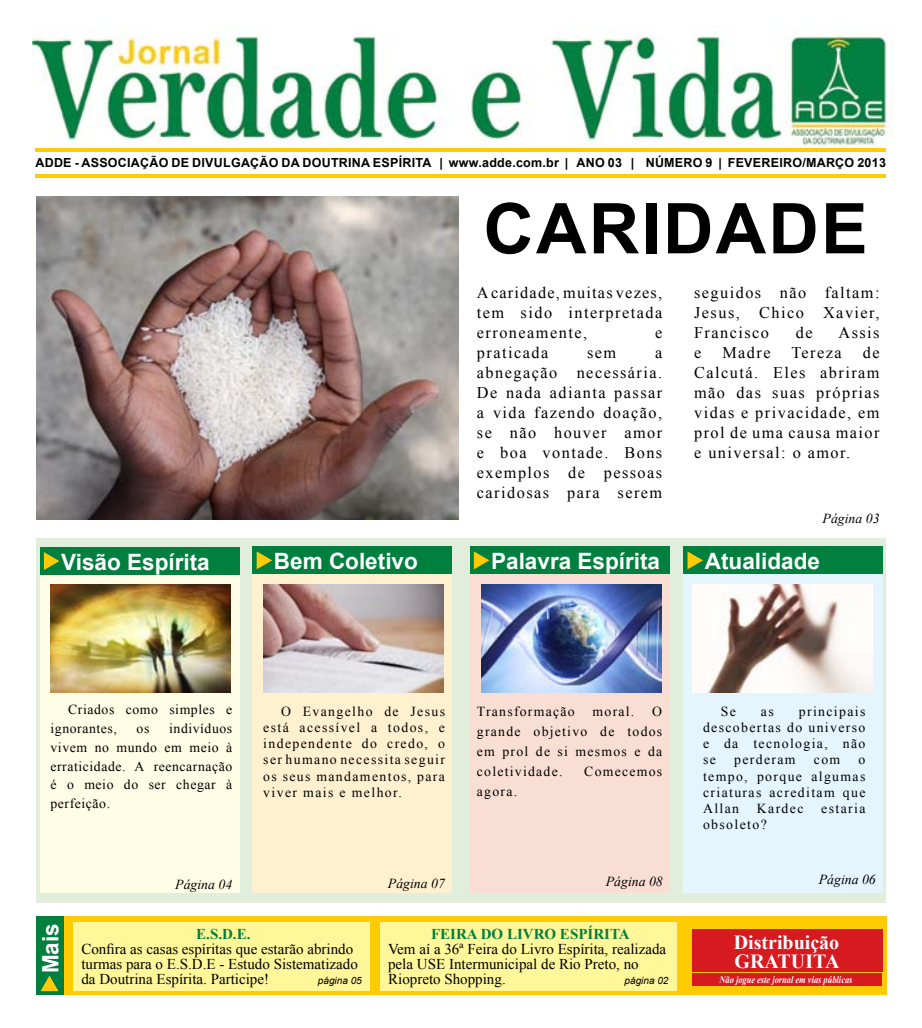
<style>
.page{position:relative;width:922px;height:1028px;background:#fff}
.page>*{position:absolute;margin:0;border:0;box-sizing:border-box;transform-origin:0 0}
.t1{font:700 70px "Arial";letter-spacing:.03em;color:#000}
.t2{font:700 22.5px "Arial";color:#fff}
.t3{font:700 20px/18.8px "Times New Roman";color:#fff}
.t4{font:16.25px/20px "Times New Roman";letter-spacing:.09em;color:#000;text-align:justify}
.t5{font:15px/15px "Times New Roman";color:#000}
.t6{font:700 15px "Times New Roman";color:#007f3e}
.t7{font:13.75px/16.2px "Times New Roman";letter-spacing:.1em;color:#000;text-align:justify}
.t8{font:italic 13.75px "Times New Roman";color:#000}
.t9{font:13.75px/18.8px "Times New Roman";letter-spacing:.04em;color:#000}
.t10{font:700 12.5px "Arial";letter-spacing:.02em;color:#000}
.t11{font:italic 700 10px "Times New Roman";color:#fff;scale:.84 1}
.t12{font:italic 10px "Arial";color:#000}
</style>
<div class="page">
<div style="left:36px;top:538px;width:849px;height:364px;background:#e1eedc"></div>
<div style="left:683px;top:546px;width:199px;height:346px;background:#e4f5fd"></div>
<hr style="left:35px;top:148px;width:850px;height:3px;background:#ffcb05">
<hr style="left:35px;top:174px;width:850px;height:4px;background:#ffcb05">
<div style="left:40px;top:547px;width:199px;height:345px;background:#fffde5"></div>
<div style="left:40px;top:547px;width:199px;height:28px;background:#007f3e"></div>
<svg style="left:44px;top:552px;width:15px;height:18px"></svg>
<div style="left:36px;top:915px;width:850px;height:79px;background:#ffcb05"></div>
<div style="left:36px;top:915px;width:28px;height:79px;background:#007f3e"></div>
<svg style="left:40px;top:975px;width:18px;height:16px"></svg>
<div style="left:252px;top:546px;width:200px;height:346px;background:#fff1d0"></div>
<div style="left:252px;top:546px;width:200px;height:28px;background:#007f3e"></div>
<svg style="left:256px;top:551px;width:16px;height:18px"></svg>
<div style="left:469px;top:546px;width:200px;height:346px;background:#f9dfd3"></div>
<div style="left:469px;top:546px;width:200px;height:28px;background:#007f3e"></div>
<svg style="left:474px;top:551px;width:15px;height:18px"></svg>
<div style="left:683px;top:546px;width:199px;height:28px;background:#007f3e"></div>
<svg style="left:687px;top:551px;width:16px;height:18px"></svg>
<img style="left:692px;top:584px;width:180px;height:108px">
<img style="left:481px;top:584px;width:180px;height:108px">
<img style="left:263px;top:584px;width:180px;height:108px">
<img style="left:50px;top:584px;width:180px;height:108px">
<div style="left:692px;top:929px;width:190px;height:42px;background:#d71920"></div>
<div style="left:692px;top:973px;width:190px;height:13px;background:#d71920"></div>
<img style="left:33px;top:27px;width:860px;height:119px">
<img style="left:36px;top:196px;width:422px;height:323px">
<div style="left:74px;top:921px;width:296px;height:69px;background:#fff799"></div>
<div style="left:380px;top:921px;width:296px;height:69px;background:#fff799"></div>
<p class="t10" style="left:35px;top:154px;width:851px">ADDE - ASSOCIAÇÃO DE DIVULGAÇÃO DA DOUTRINA ESPÍRITA | www.adde.com.br | ANO 03 | NÚMERO 9 | FEVEREIRO/MARÇO 2013</p>
<h1 class="t1" style="left:483px;top:182px;width:386px">CARIDADE</h1>
<h2 class="t2" style="left:61px;top:546px;width:150px">Visão Espírita</h2>
<h2 class="t2" style="left:274px;top:546px;width:145px">Bem Coletivo</h2>
<p class="t4" style="left:477px;top:282px;width:187px">A caridade, muitas vezes, tem sido interpretada erroneamente,</p>
<p class="t4" style="left:655px;top:322px;width:9px">e</p>
<p class="t4" style="left:694px;top:282px;width:187px">seguidos não faltam:<br>Jesus, Chico Xavier, Francisco</p>
<p class="t4" style="left:795px;top:322px;width:18px">de</p>
<p class="t4" style="left:838px;top:322px;width:43px">Assis</p>
<p class="t4" style="left:477px;top:342px;width:73px">praticada</p>
<p class="t4" style="left:587px;top:342px;width:31px">sem</p>
<p class="t4" style="left:477px;top:342px;width:187px;text-indent:178px">a abnegação necessária.<br>De nada adianta passar a vida fazendo doação, se não houver amor e boa vontade. Bons exemplos de pessoas caridosas para serem</p>
<p class="t4" style="left:694px;top:342px;width:187px;text-indent:168px">de Calcutá. Eles abriram mão das suas próprias vidas e privacidade, em prol de uma causa maior e universal: o amor.</p>
<p class="t4" style="left:694px;top:342px;width:9px">e</p>
<p class="t4" style="left:722px;top:342px;width:50px">Madre</p>
<p class="t4" style="left:791px;top:342px;width:52px">Tereza</p>
<p class="t8" style="left:822px;top:509px;width:58px">Página 03</p>
<h2 class="t2" style="left:491px;top:546px;width:170px">Palavra Espírita</h2>
<h2 class="t2" style="left:704px;top:546px;width:117px">Atualidade</h2>
<p class="t9" style="left:50px;top:700px;width:183px;text-indent:18px">Criados como simples e ignorantes,</p>
<p class="t7" style="left:50px;top:719px;width:183px;line-height:18.8px;text-indent:119px">indivíduos vivem no mundo em meio à erraticidade. A reencarnação é o meio do ser chegar à perfeição.</p>
<p class="t7" style="left:137px;top:720px;width:14px">os</p>
<p class="t7" style="left:263px;top:702px;width:183px;text-indent:18px">O Evangelho de Jesus está acessível a todos, e independente do credo, o ser humano necessita seguir os seus mandamentos, para viver mais e melhor.</p>
<p class="t7" style="left:477px;top:702px;width:99px">Transformação</p>
<p class="t7" style="left:592px;top:702px;width:43px">moral.</p>
<p class="t7" style="left:477px;top:700px;width:187px;line-height:20px;text-indent:175px">O grande objetivo de todos em prol de si mesmos e da coletividade.</p>
<p class="t7" style="left:584px;top:762px;width:79px">Comecemos</p>
<p class="t7" style="left:477px;top:782px;width:42px">agora.</p>
<p class="t7" style="left:702px;top:702px;width:164px;text-indent:96px">principais descobertas do universo e da tecnologia, não se</p>
<p class="t7" style="left:720px;top:702px;width:17px">Se</p>
<p class="t7" style="left:760px;top:702px;width:14px">as</p>
<p class="t7" style="left:734px;top:751px;width:63px">perderam</p>
<p class="t7" style="left:813px;top:751px;width:28px">com</p>
<p class="t7" style="left:702px;top:751px;width:164px;text-indent:155px">o tempo, porque algumas criaturas acreditam que Allan</p>
<p class="t7" style="left:756px;top:800px;width:48px">Kardec</p>
<p class="t7" style="left:821px;top:800px;width:46px">estaria</p>
<p class="t7" style="left:702px;top:816px;width:65px">obsoleto?</p>
<h2 class="t2" style="left:36px;top:973px;width:52px;rotate:-90deg">Mais</h2>
<p class="t8" style="left:175px;top:875px;width:58px">Página 04</p>
<p class="t8" style="left:388px;top:874px;width:58px">Página 07</p>
<p class="t8" style="left:605px;top:871px;width:58px">Página 08</p>
<p class="t8" style="left:818px;top:869px;width:58px">Página 06</p>
<p class="t6" style="left:196px;top:924px;width:56px">E.S.D.E.</p>
<p class="t5" style="left:81px;top:941px;width:278px">Confira as casas espíritas que estarão abrindo turmas para o E.S.D.E - Estudo Sistematizado da Doutrina Espírita. Participe!</p>
<p class="t12" style="left:318px;top:974px;width:45px">página 05</p>
<p class="t6" style="left:431px;top:924px;width:200px">FEIRA DO LIVRO ESPÍRITA</p>
<p class="t5" style="left:388px;top:941px;width:279px">Vem aí a 36ª Feira do Livro Espírita, realizada pela USE Intermunicipal de Rio Preto, no<br>Riopreto Shopping.</p>
<p class="t12" style="left:624px;top:974px;width:45px">página 02</p>
<h3 class="t3" style="left:733px;top:932px;width:107px">Distribuição<br>GRATUITA</h3>
<p class="t11" style="left:719px;top:972px;width:160px">Não jogue este jornal em vias públicas</p>
</div>
